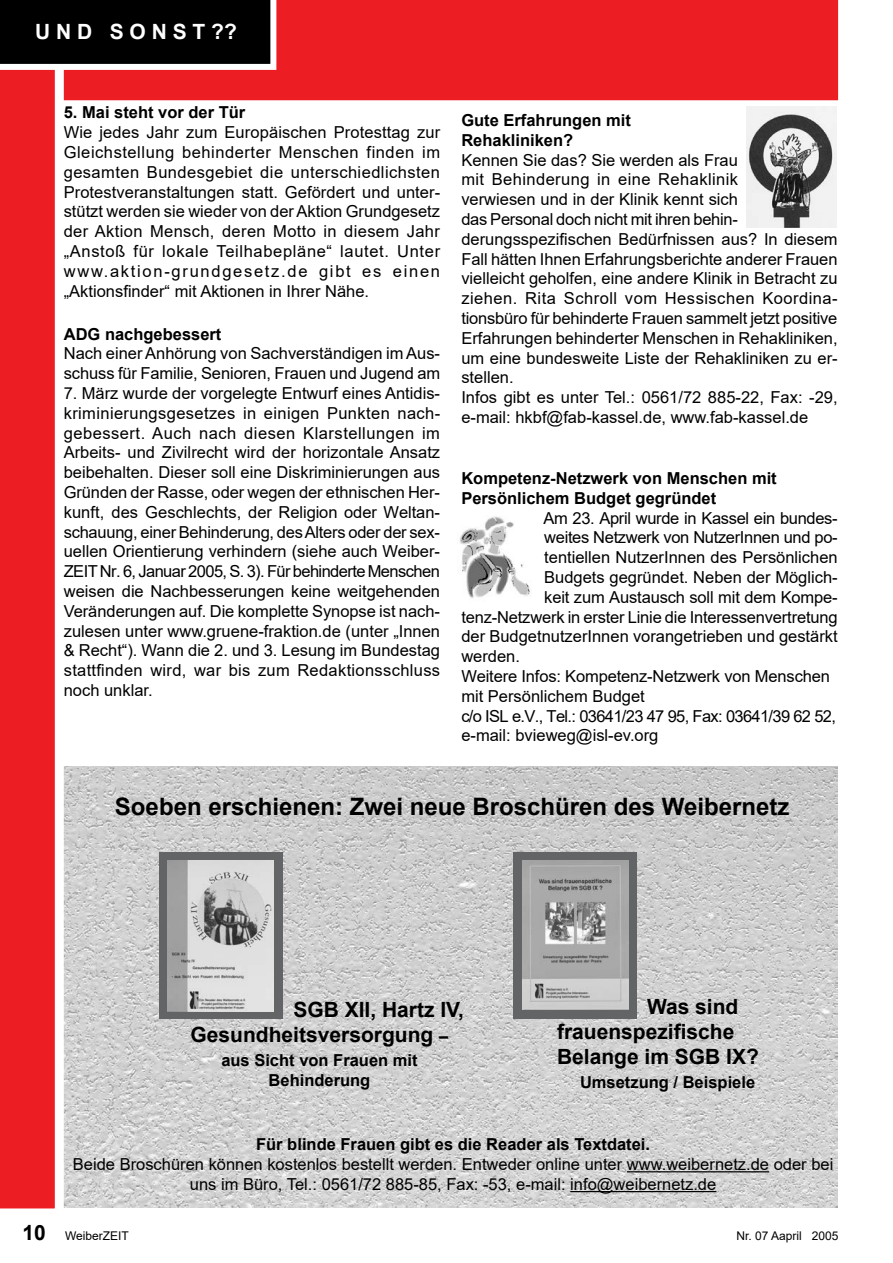
<style>
.page{position:relative;width:893px;height:1263px;background:#fff}
.page>*{position:absolute;margin:0;border:0;box-sizing:border-box;transform-origin:0 0}
.t1{font:700 24px "Arial";color:#000}
.t2{font:700 21px/25.2px "Arial";color:#000}
.t3{font:700 21px "Arial";color:#fff}
.t4{font:16.5px/19.8px "Arial";color:#000}
.t5{font:700 16.5px/19.8px "Arial";color:#000}
.t6{font:16.5px "Arial";letter-spacing:-.02em;color:#000}
.t7{font:12px "Arial";color:#000}
.s1{font-size:16.5px}
.s2{font-weight:700;font-size:21px}
</style>
<div class="page">
<img style="left:64px;top:766px;width:774px;height:442px">
<div style="left:64px;top:0;width:775px;height:101px;background:#ed1d24"></div>
<svg style="left:0;top:70px;width:64px;height:1139px;background:#ef3a40"></svg>
<svg style="left:0;top:0;width:276px;height:70px;background:#191919"></svg>
<img style="left:459px;top:516px;width:71px;height:82px">
<img style="left:746px;top:106px;width:91px;height:121px">
<div style="left:159px;top:853px;width:123px;height:166px;background:#636466"></div>
<img style="left:168px;top:861px;width:106px;height:150px">
<div style="left:513px;top:852px;width:124px;height:166px;background:#636466"></div>
<img style="left:522px;top:860px;width:106px;height:149px">
<hr style="left:627px;top:1171px;width:142px;height:1px;background:#000">
<hr style="left:570px;top:1191px;width:146px;height:1px;background:#000">
<p class="t3" style="left:35px;top:17px;width:203px">U N D S O N S T ??</p>
<h2 class="t5" style="left:64px;top:103px;width:183px">5. Mai steht vor der Tür</h2>
<p class="t4" style="left:64px;top:122px;width:378px;text-align:justify">Wie jedes Jahr zum Europäischen Protesttag zur Gleichstellung behinderter Menschen finden im gesamten Bundesgebiet die unterschiedlichsten Protestveranstaltungen statt. Gefördert und unter&shy;stützt werden sie wieder von der Aktion Grundgesetz der Aktion Mensch, deren Motto in diesem Jahr „Anstoß für lokale Teilhabepläne“ lautet. Unter www.aktion-grundgesetz.de gibt es einen „Aktionsfinder“ mit Aktionen in Ihrer Nähe.</p>
<h2 class="t5" style="left:64px;top:324px;width:159px">ADG nachgebessert</h2>
<p class="t4" style="left:64px;top:344px;width:378px">Nach einer Anhörung von Sachverständigen im Aus&shy;schuss für Familie, Senioren, Frauen und Jugend am</p>
<p class="t4" style="left:64px;top:383px;width:378px;text-align:justify">7. März wurde der vorgelegte Entwurf eines Antidis&shy;kriminierungsgesetzes in einigen Punkten nach&shy;gebessert. Auch nach diesen Klarstellungen im Arbeits- und Zivilrecht wird der horizontale Ansatz beibehalten. Dieser soll eine Diskriminierungen aus Gründen der Rasse, oder wegen der ethnischen Her&shy;kunft, des Geschlechts, der Religion oder Weltan&shy;schauung, einer Behinderung, des Alters oder der sex&shy;uellen Orientierung verhindern (siehe auch Weiber-ZEIT Nr. 6, Januar 2005, S. 3). Für behinderte Menschen weisen die Nachbesserungen keine weitgehenden Veränderungen auf. Die komplette Synopse ist nach&shy;zulesen unter www.gruene-fraktion.de (unter „Innen &amp; Recht“). Wann die 2. und 3. Lesung im Bundestag stattfinden wird, war bis zum Redaktionsschluss noch unklar.</p>
<h2 class="t5" style="left:461px;top:111px;width:171px">Gute Erfahrungen mit<br>Rehakliniken?</h2>
<p class="t4" style="left:461px;top:150px;width:378px">Kennen Sie das? Sie werden als Frau<br>mit Behinderung in eine Rehaklinik<br>verwiesen und in der Klinik kennt sich<br>das Personal doch nicht mit ihren behin&shy;derungsspezifischen Bedürfnissen aus? In diesem Fall hätten Ihnen Erfahrungsberichte anderer Frauen vielleicht geholfen, eine andere Klinik in Betracht zu ziehen. Rita Schroll vom Hessischen Koordina&shy;tionsbüro für behinderte Frauen sammelt jetzt positive Erfahrungen behinderter Menschen in Rehakliniken, um eine bundesweite Liste der Rehakliniken zu er&shy;stellen.</p>
<p class="t4" style="left:461px;top:387px;width:378px">Infos gibt es unter Tel.: 0561/72 885-22, Fax: -29, e-mail: hkbf@fab-kassel.de, www.fab-kassel.de</p>
<h2 class="t5" style="left:461px;top:468px;width:317px">Kompetenz-Netzwerk von Menschen mit<br>Persönlichem Budget gegründet</h2>
<p class="t6" style="left:543px;top:506px;width:296px">Am 23. April wurde in Kassel ein bundes-</p>
<p class="t6" style="left:544px;top:526px;width:295px">weites Netzwerk von NutzerInnen und po-</p>
<p class="t4" style="left:544px;top:547px;width:295px">tentiellen NutzerInnen des Persönlichen</p>
<p class="t4" style="left:544px;top:567px;width:295px">Budgets gegründet. Neben der Möglich-</p>
<p class="t4" style="left:544px;top:587px;width:295px">keit zum Austausch soll mit dem Kompe-</p>
<p class="t4" style="left:461px;top:607px;width:378px">tenz-Netzwerk in erster Linie die Interessenvertretung</p>
<p class="t4" style="left:461px;top:626px;width:378px">der BudgetnutzerInnen vorangetrieben und gestärkt</p>
<p class="t4" style="left:461px;top:646px;width:60px">werden.</p>
<p class="t4" style="left:461px;top:666px;width:376px">Weitere Infos: Kompetenz-Netzwerk von Menschen mit Persönlichem Budget<br>c/o ISL e.V., Tel.: 03641/23 47 95, Fax: 03641/39 62 52, e-mail: bvieweg@isl-ev.org</p>
<h1 class="t1" style="left:115px;top:789px;width:676px">Soeben erschienen: Zwei neue Broschüren des Weibernetz</h1>
<h2 class="t2" style="left:191px;top:997px;width:275px;text-indent:103px">SGB XII, Hartz IV,<br>Gesundheitsversorgung <span class="s1">–</span></h2>
<p class="t5" style="left:221px;top:1050px;width:198px;text-align:center">aus Sicht von Frauen mit<br>Behinderung</p>
<h2 class="t2" style="left:557px;top:994px;width:203px;text-indent:90px">Was sind frauenspezifische<br>Belange im SGB IX?</h2>
<p class="t5" style="left:580px;top:1073px;width:177px">Umsetzung / Beispiele</p>
<h3 class="t5" style="left:256px;top:1135px;width:395px">Für blinde Frauen gibt es die Reader als Textdatei.</h3>
<p class="t4" style="left:73px;top:1154px;width:762px;text-align:center">Beide Broschüren können kostenlos bestellt werden. Entweder online unter www.weibernetz.de oder bei uns im Büro, Tel.: 0561/72 885-85, Fax: -53, e-mail: info@weibernetz.de</p>
<p class="t7" style="left:22px;top:1227px;width:108px"><span class="s2">10</span> WeiberZEIT</p>
<p class="t7" style="left:736px;top:1227px;width:104px">Nr. 07 Aapril 2005</p>
</div>
